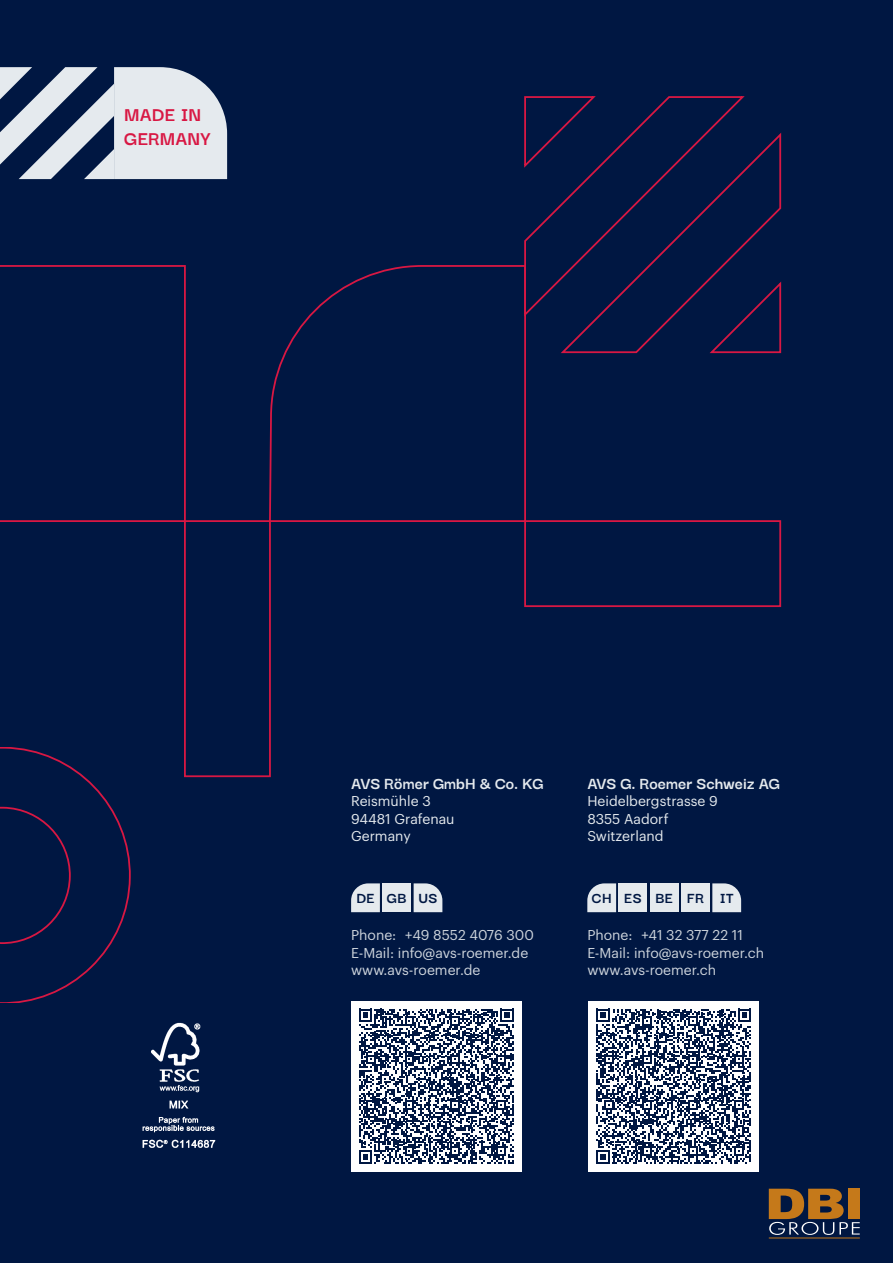
<style>
.page{position:relative;width:893px;height:1263px;background:#001742}
.page>*{position:absolute;margin:0;border:0;box-sizing:border-box;transform-origin:0 0}
.t1{font:700 21px/23.7px "Darker Grotesque";letter-spacing:.01em;color:#d81743}
.t2{font:700 18px "Darker Grotesque";color:#e5eaee}
.t3{font:700 16.2px "Darker Grotesque";letter-spacing:.02em;color:#001742}
.t4{font:13.95px/17.4px "Graphik";color:#e5eaee}
</style>
<div class="page">
<svg style="left:0;top:67px;width:227px;height:112px"></svg>
<img style="left:142px;top:1022px;width:74px;height:126px">
<div style="left:184px;top:520px;width:87px;height:257px;border:2px solid #d81743"></div>
<svg style="left:524px;top:96px;width:258px;height:258px"></svg>
<div style="left:524px;top:520px;width:257px;height:87px;border:2px solid #d81743"></div>
<svg style="left:268px;top:264px;width:259px;height:259px"></svg>
<svg style="left:0;top:747px;width:130px;height:255px"></svg>
<svg style="left:0;top:265px;width:186px;height:257px"></svg>
<div style="left:382px;top:883px;width:29px;height:29px;background:#e5eaee"></div>
<svg style="left:351px;top:883px;width:29px;height:29px"></svg>
<svg style="left:414px;top:883px;width:28px;height:29px"></svg>
<div style="left:681px;top:883px;width:29px;height:29px;background:#e5eaee"></div>
<div style="left:650px;top:883px;width:29px;height:29px;background:#e5eaee"></div>
<div style="left:619px;top:883px;width:28px;height:29px;background:#e5eaee"></div>
<svg style="left:712px;top:883px;width:29px;height:29px"></svg>
<svg style="left:587px;top:883px;width:29px;height:29px"></svg>
<div style="left:351px;top:1001px;width:170px;height:170px;background:#fff"></div>
<svg style="left:359px;top:1009px;width:155px;height:154px"></svg>
<div style="left:589px;top:1001px;width:170px;height:170px;background:#fff"></div>
<svg style="left:596px;top:1009px;width:155px;height:154px"></svg>
<svg style="left:769px;top:1189px;width:91px;height:46px"></svg>
<div style="left:848px;top:1189px;width:12px;height:30px;background:#c5791a"></div>
<hr style="left:769px;top:1238px;width:91px;height:1px;background:#c5781a">
<h1 class="t1" style="left:124px;top:101px;width:88px">MADE IN<br>GERMANY</h1>
<p class="t2" style="left:351px;top:769px;width:194px">AVS Römer GmbH &amp; Co. KG</p>
<p class="t4" style="left:351px;top:791px;width:105px">Reismühle 3<br>94481 Grafenau<br>Germany</p>
<p class="t2" style="left:587px;top:769px;width:194px">AVS G. Roemer Schweiz AG</p>
<p class="t4" style="left:587px;top:791px;width:132px">Heidelbergstrasse 9<br>8355 Aadorf<br>Switzerland</p>
<p class="t3" style="left:356px;top:886px;width:83px">DE GB US</p>
<p class="t3" style="left:592px;top:886px;width:21px">CH</p>
<p class="t4" style="left:587px;top:925px;width:178px">Phone: +41 32 377 22 11<br>E-Mail: info@avs-roemer.ch www.avs-roemer.ch</p>
<p class="t3" style="left:624px;top:886px;width:111px">ES BE FR IT</p>
<p class="t4" style="left:351px;top:925px;width:184px">Phone: +49 8552 4076 300<br>E-Mail: info@avs-roemer.de www.avs-roemer.de</p>
</div>
